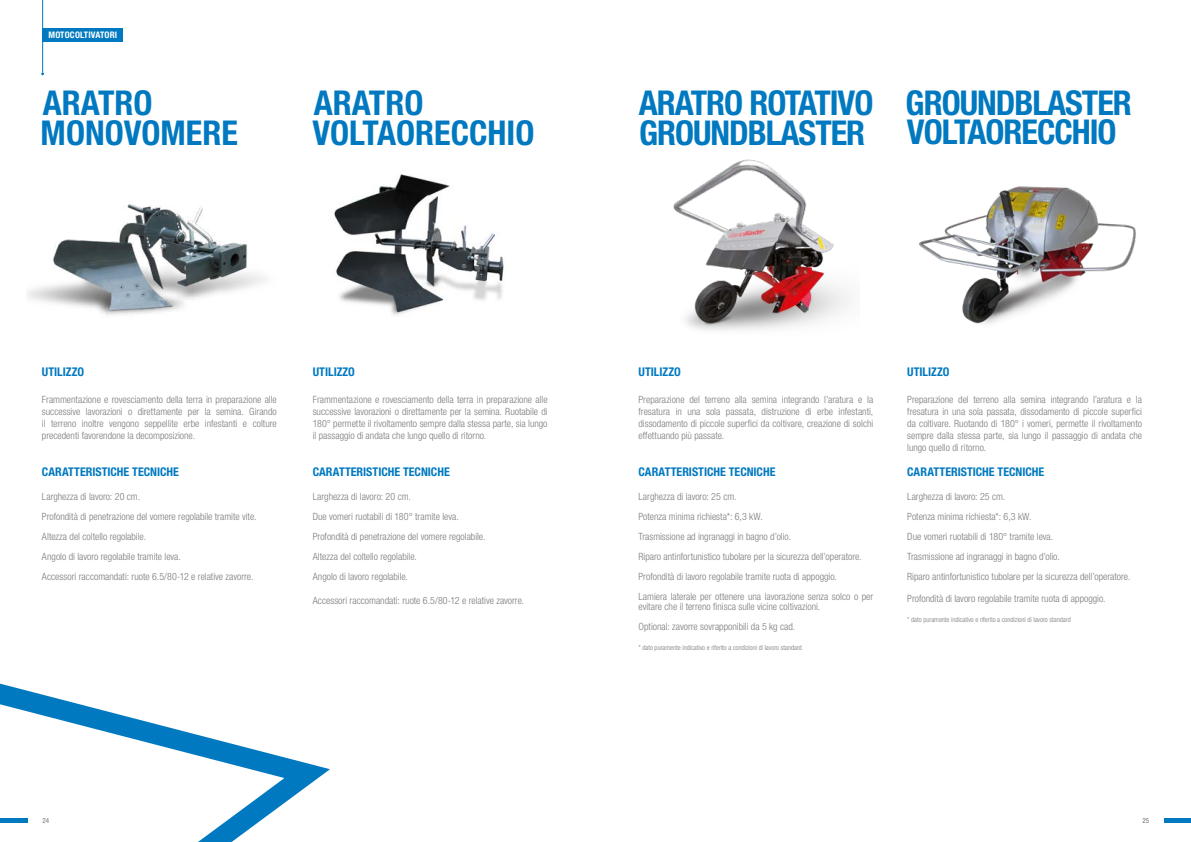
<style>
.page{position:relative;width:1191px;height:842px;background:#fff}
.page>*{position:absolute;margin:0;border:0;box-sizing:border-box;transform-origin:0 0}
.t1{font:700 condensed 34.2px/30px "Helvetica Neue LT Std";letter-spacing:-.03em;color:#0079c0}
.t2{font:700 condensed 34.2px/30.4px "Helvetica Neue LT Std";color:#0079c0}
.t3{font:700 condensed 12px "Helvetica Neue LTW1 G";color:#0079c0}
.t4{font:300 condensed 10px/20px "Helvetica Neue LTW1 G";color:#7c7b7b}
.t5{font:700 condensed 9px "Helvetica Neue LT Std";letter-spacing:.02em;color:#fff}
.t6{font:300 condensed 7px "Helvetica Neue LT Std";color:#7c7b7b}
.t7{font:condensed 7px "Helvetica Neue LT Std";color:#7c7b7b}
.t8{font:condensed 7px "Helvetica Neue LT Std";color:#706f6f}
</style>
<div class="page">
<img style="left:27px;top:204px;width:238px;height:111px">
<img style="left:334px;top:174px;width:170px;height:141px">
<div style="left:43px;top:28px;width:80px;height:14px;background:#0079c0"></div>
<hr style="left:42px;top:0;width:1px;height:72px;background:#0079c0">
<img style="left:673px;top:159px;width:177px;height:171px">
<img style="left:919px;top:186px;width:217px;height:138px">
<svg style="left:0;top:683px;width:330px;height:159px"></svg>
<hr style="left:1164px;top:819px;width:27px;height:4px;background:#0079c0">
<hr style="left:0;top:819px;width:27px;height:4px;background:#0079c0">
<p class="t5" style="left:48px;top:29px;width:70px">MOTOCOLTIVATORI</p>
<h1 class="t2" style="left:41px;top:87px;width:199px">ARATRO<br>MONOVOMERE</h1>
<h1 class="t2" style="left:312px;top:87px;width:223px;line-height:30px">ARATRO<br>VOLTAORECCHIO</h1>
<h1 class="t1" style="left:638px;top:87px;width:236px">ARATRO ROTATIVO<br>GROUNDBLASTER</h1>
<h1 class="t1" style="left:905px;top:87px;width:228px;line-height:29.3px">GROUNDBLASTER<br>VOLTAORECCHIO</h1>
<p class="t3" style="left:42px;top:365px;width:44px">UTILIZZO</p>
<p class="t4" style="left:42px;top:393px;width:236px;line-height:12px;text-align:justify">Frammentazione e rovesciamento della terra in preparazione alle successive lavorazioni o direttamente per la semina. Girando il terreno inoltre vengono seppellite erbe infestanti e colture precedenti favorendone la decomposizione.</p>
<p class="t3" style="left:42px;top:464px;width:138px">CARATTERISTICHE TECNICHE</p>
<p class="t4" style="left:42px;top:487px;width:216px">Larghezza di lavoro: 20 cm.<br>Profondità di penetrazione del vomere regolabile tramite vite.<br>Altezza del coltello regolabile.<br>Angolo di lavoro regolabile tramite leva.<br>Accessori raccomandati: ruote 6.5/80-12 e relative zavorre.</p>
<p class="t3" style="left:313px;top:365px;width:44px">UTILIZZO</p>
<p class="t4" style="left:313px;top:393px;width:236px;line-height:12px;text-align:justify">Frammentazione e rovesciamento della terra in preparazione alle successive lavorazioni o direttamente per la semina. Ruotabile di 180° permette il rivoltamento sempre dalla stessa parte, sia lungo il passaggio di andata che lungo quello di ritorno.</p>
<p class="t3" style="left:313px;top:464px;width:138px">CARATTERISTICHE TECNICHE</p>
<p class="t4" style="left:313px;top:487px;width:174px">Larghezza di lavoro: 20 cm.<br>Due vomeri ruotabili di 180° tramite leva.<br>Profondità di penetrazione del vomere regolabile.<br>Altezza del coltello regolabile.<br>Angolo di lavoro regolabile.</p>
<p class="t4" style="left:313px;top:591px;width:213px">Accessori raccomandati: ruote 6.5/80-12 e relative zavorre.</p>
<p class="t3" style="left:638px;top:365px;width:44px">UTILIZZO</p>
<p class="t4" style="left:638px;top:393px;width:236px;line-height:12px;text-align:justify">Preparazione del terreno alla semina integrando l’aratura e la fresatura in una sola passata, distruzione di erbe infestanti, dissodamento di piccole superfici da coltivare, creazione di solchi effettuando più passate.</p>
<p class="t3" style="left:638px;top:464px;width:138px">CARATTERISTICHE TECNICHE</p>
<p class="t4" style="left:638px;top:487px;width:236px">Larghezza di lavoro: 25 cm.<br>Potenza minima richiesta*: 6,3 kW.<br>Trasmissione ad ingranaggi in bagno d’olio.<br>Riparo antinfortunistico tubolare per la sicurezza dell’operatore.<br>Profondità di lavoro regolabile tramite ruota di appoggio.<br>Lamiera laterale per ottenere una lavorazione senza solco o per</p>
<p class="t4" style="left:638px;top:597px;width:183px">evitare che il terreno finisca sulle vicine coltivazioni.<br>Optional: zavorre sovrapponibili da 5 kg cad.</p>
<p class="t6" style="left:638px;top:643px;width:165px">* dato puramente indicativo e riferito a condizioni di lavoro standard</p>
<p class="t3" style="left:907px;top:365px;width:44px">UTILIZZO</p>
<p class="t4" style="left:907px;top:393px;width:236px;line-height:12px;text-align:justify">Preparazione del terreno alla semina integrando l’aratura e la fresatura in una sola passata, dissodamento di piccole superfici da coltivare. Ruotando di 180° i vomeri, permette il rivoltamento sempre dalla stessa parte, sia lungo il passaggio di andata che lungo quello di ritorno.</p>
<p class="t3" style="left:907px;top:464px;width:138px">CARATTERISTICHE TECNICHE</p>
<p class="t4" style="left:907px;top:487px;width:225px">Larghezza di lavoro: 25 cm.<br>Potenza minima richiesta*: 6,3 kW.<br>Due vomeri ruotabili di 180° tramite leva.<br>Trasmissione ad ingranaggi in bagno d’olio.<br>Riparo antinfortunistico tubolare per la sicurezza dell’operatore.</p>
<p class="t4" style="left:907px;top:589px;width:200px">Profondità di lavoro regolabile tramite ruota di appoggio.</p>
<p class="t6" style="left:907px;top:615px;width:165px">* dato puramente indicativo e riferito a condizioni di lavoro standard</p>
<p class="t7" style="left:43px;top:817px;width:8px">24</p>
<p class="t8" style="left:1142px;top:817px;width:8px">25</p>
</div>
